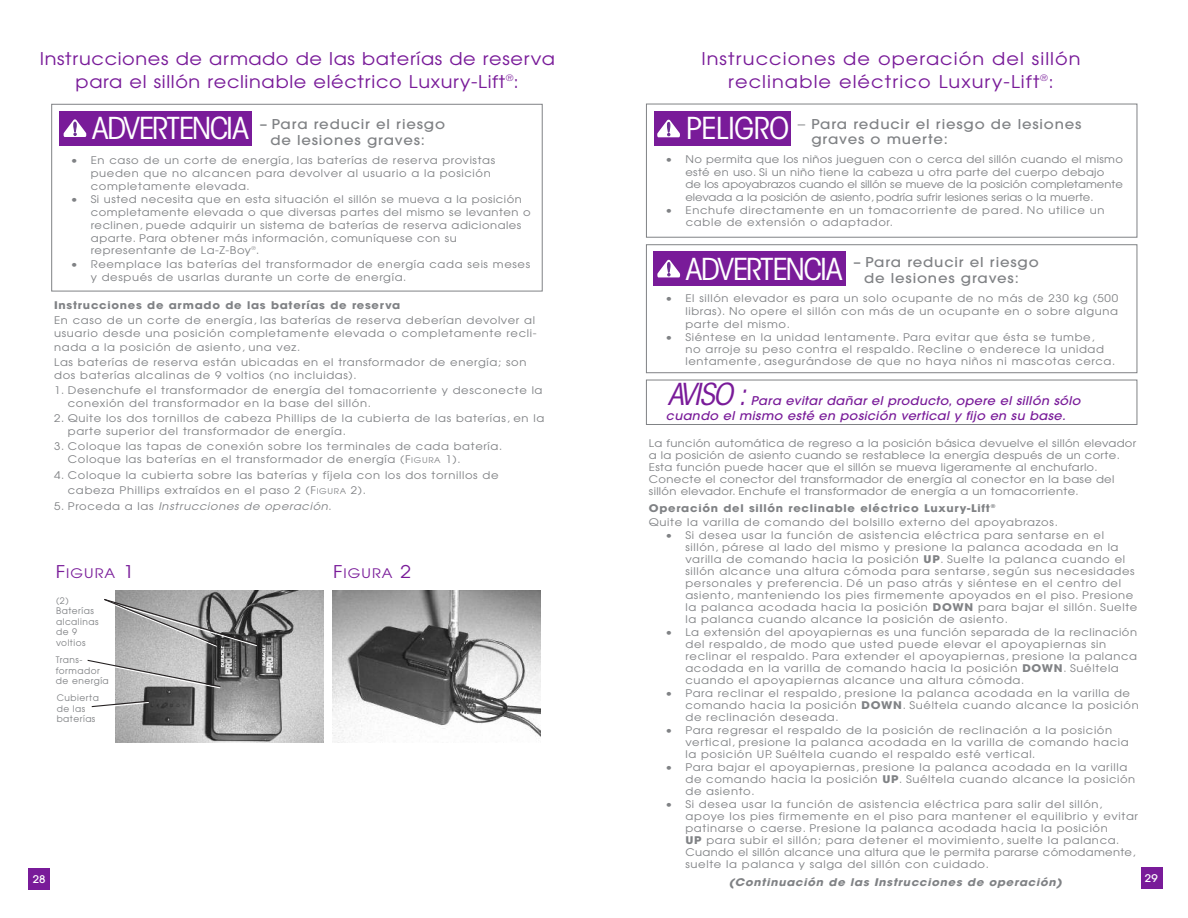
<style>
.page{position:relative;width:1188px;height:918px;background:#fff}
.page>*{position:absolute;margin:0;border:0;box-sizing:border-box;transform-origin:0 0}
.t1{font:30px "ITC Avant Garde MM.325.wt.450.wd";letter-spacing:-.04em;color:#fff;scale:1.1 1}
.t2{font:30px "ITC Avant Garde MM Oblique.325.wt.450.wd";letter-spacing:-.055em;color:#791b99;scale:1.07 1}
.t3{font:17.55px/22.5px "Avant Garde";letter-spacing:.035em;color:#791b99;text-align:center;scale:1.1 1}
.t4{font:17.55px/22.5px "Avant Garde";letter-spacing:.055em;color:#791b99;text-align:center;scale:1.1 1}
.t5{font:500 13.5px/16px "Avant Garde";letter-spacing:.055em;color:#808285;scale:1.1 1}
.t6{font:13.2px "Avant Garde";letter-spacing:.075em;color:#791b99;scale:1.1 1}
.t7{font:italic 500 12px/15px "Avant Garde";letter-spacing:.03em;color:#791b99;scale:1.07 1}
.t8{font:10.5px/12px "Avant Garde";letter-spacing:.055em;color:#808285;scale:1.1 1}
.t9{font:10.5px/12px "Avant Garde";letter-spacing:.03em;color:#808285;scale:1.1 1}
.t10{font:10.5px/12.8px "Avant Garde";color:#808285;scale:1.1 1}
.t11{font:700 10.5px "Avant Garde";letter-spacing:.06em;color:#808285;scale:1.1 1}
.t12{font:italic 700 10.5px "Avant Garde";letter-spacing:.06em;color:#808285;scale:1.1 1}
.t13{font:italic 10.5px "Avant Garde";letter-spacing:.055em;color:#808285;scale:1.1 1}
.t14{font:500 10.5px "Avant Garde";color:#fff;scale:1.1 1}
.t15{font:9px/10.5px "Avant Garde";letter-spacing:.055em;color:#808285}
.s1{font-weight:400}
.s2{font-size:7.8px}
.s3{font-style:normal}
.s4{font-weight:700}
.s5{font-size:17.55px}
</style>
<div class="page">
<div style="left:51px;top:104px;width:492px;height:187px;border:1px solid #808285"></div>
<div style="left:646px;top:104px;width:491px;height:134px;border:1px solid #808285"></div>
<div style="left:1141px;top:868px;width:21px;height:21px;background:#791b99"></div>
<div style="left:29px;top:868px;width:21px;height:22px;background:#791b99"></div>
<div style="left:646px;top:244px;width:491px;height:129px;border:1px solid #808285"></div>
<img style="left:116px;top:591px;width:207px;height:152px">
<img style="left:333px;top:591px;width:207px;height:152px">
<svg style="left:87px;top:659px;width:135px;height:30px"></svg>
<svg style="left:91px;top:700px;width:59px;height:9px"></svg>
<div style="left:646px;top:380px;width:491px;height:45px;border:1px solid #808285"></div>
<svg style="left:104px;top:598px;width:155px;height:50px;background:#9d9d9d"></svg>
<div style="left:59px;top:111px;width:193px;height:34px;background:#791b99"></div>
<svg style="left:63px;top:119px;width:24px;height:18px"></svg>
<div style="left:653px;top:251px;width:193px;height:35px;background:#791b99"></div>
<svg style="left:657px;top:260px;width:23px;height:17px"></svg>
<div style="left:654px;top:111px;width:136px;height:34px;background:#791b99"></div>
<svg style="left:657px;top:119px;width:23px;height:18px"></svg>
<h2 class="t3" style="left:40px;top:48px;width:470px">Instrucciones de armado de las baterías de reserva para el sillón reclinable eléctrico Luxury-Lift<sup>®</sup>:</h2>
<h2 class="t4" style="left:701px;top:48px;width:346px">Instrucciones de operación del sillón reclinable eléctrico Luxury-Lift<sup>®</sup>:</h2>
<h1 class="t1" style="left:92px;top:117px;width:144px">ADVERTENCIA</h1>
<h1 class="t1" style="left:686px;top:117px;width:96px">PELIGRO</h1>
<p class="t5" style="left:811px;top:117px;width:247px;line-height:15px;text-indent:-13px"><span class="s1">–</span> Para reducir el riesgo de lesiones graves o muerte:</p>
<p class="t10" style="left:685px;top:153px;width:399px;text-indent:-20px">• No permita que los niños jueguen con o cerca del sillón cuando el mismo esté en uso. Si un niño tiene la cabeza u otra parte del cuerpo debajo<br>de los apoyabrazos cuando el sillón se mueve de la posición completamente elevada a la posición de asiento, podría sufrir lesiones serias o la muerte.</p>
<p class="t8" style="left:686px;top:205px;width:382px;text-indent:-20px">• Enchufe directamente en un tomacorriente de pared. No utilice un cable de extensión o adaptador.</p>
<p class="t5" style="left:864px;top:255px;width:160px;text-indent:-11px">– Para reducir el riesgo de lesiones graves:</p>
<p class="t8" style="left:685px;top:292px;width:395px;line-height:12.8px;text-align:justify;text-indent:-20px">• El sillón elevador es para un solo ocupante de no más de 230 kg (500 libras). No opere el sillón con más de un ocupante en o sobre alguna parte del mismo.</p>
<p class="t8" style="left:685px;top:331px;width:392px;text-indent:-20px">• Siéntese en la unidad lentamente. Para evitar que ésta se tumbe,<br>no arroje su peso contra el respaldo. Recline o enderece la unidad lentamente, asegurándose de que no haya niños ni mascotas cerca.</p>
<h1 class="t2" style="left:668px;top:383px;width:75px">AVISO :</h1>
<p class="t5" style="left:270px;top:117px;width:160px;text-indent:-11px">– Para reducir el riesgo de lesiones graves:</p>
<p class="t8" style="left:91px;top:154px;width:369px;line-height:12.8px;text-indent:-20px">• En caso de un corte de energía, las baterías de reserva provistas pueden que no alcancen para devolver al usuario a la posición completamente elevada.</p>
<p class="t8" style="left:91px;top:193px;width:402px;line-height:12.8px;text-indent:-20px">• Si usted necesita que en esta situación el sillón se mueva a la posición completamente elevada o que diversas partes del mismo se levanten o reclinen, puede adquirir un sistema de baterías de reserva adicionales aparte. Para obtener más información, comuníquese con su representante de La-Z-Boy<sup>®</sup>.</p>
<p class="t8" style="left:91px;top:258px;width:401px;line-height:12.8px;text-indent:-20px">• Reemplace las baterías del transformador de energía cada seis meses y después de usarlas durante un corte de energía.</p>
<p class="t11" style="left:54px;top:302px;width:316px">Instrucciones de armado de las baterías de reserva</p>
<p class="t8" style="left:54px;top:314px;width:440px;line-height:13.5px">En caso de un corte de energía, las baterías de reserva deberían devolver al usuario desde una posición completamente elevada o completamente recli&shy;nada a la posición de asiento, una vez.</p>
<p class="t8" style="left:54px;top:355px;width:431px;line-height:13.5px">Las baterías de reserva están ubicadas en el transformador de energía; son dos baterías alcalinas de 9 voltios (no incluidas).</p>
<p class="t8" style="left:68px;top:383px;width:433px;line-height:13.5px;text-indent:-14px">1. Desenchufe el transformador de energía del tomacorriente y desconecte la conexión del transformador en la base del sillón.</p>
<p class="t8" style="left:68px;top:411px;width:435px;line-height:13.5px;text-indent:-14px">2. Quite los dos tornillos de cabeza Phillips de la cubierta de las baterías, en la parte superior del transformador de energía.</p>
<p class="t8" style="left:68px;top:439px;width:396px;line-height:13.5px;text-indent:-14px">3. Coloque las tapas de conexión sobre los terminales de cada batería.<br>Coloque las baterías en el transformador de energía (F<span class="s2">IGURA</span> 1).</p>
<p class="t8" style="left:68px;top:468px;width:393px;line-height:15px;text-indent:-14px">4. Coloque la cubierta sobre las baterías y fíjela con los dos tornillos de cabeza Phillips extraídos en el paso 2 (F<span class="s2">IGURA</span> 2).</p>
<p class="t13" style="left:54px;top:501px;width:254px"><span class="s3">5. Proceda a las</span> Instrucciones de operación<span class="s3">.</span></p>
<h1 class="t1" style="left:686px;top:258px;width:144px">ADVERTENCIA</h1>
<p class="t7" style="left:666px;top:395px;width:389px;text-indent:85px">Para evitar dañar el producto, opere el sillón sólo cuando el mismo esté en posición vertical y fijo en su base.</p>
<p class="t9" style="left:649px;top:437px;width:445px">La función automática de regreso a la posición básica devuelve el sillón elevador a la posición de asiento cuando se restablece la energía después de un corte.<br>Esta función puede hacer que el sillón se mueva ligeramente al enchufarlo.<br>Conecte el conector del transformador de energía al conector en la base del sillón elevador. Enchufe el transformador de energía a un tomacorriente.</p>
<p class="t8" style="left:649px;top:502px;width:373px;line-height:13.8px"><span class="s4">Operación del sillón reclinable eléctrico Luxury-Lift</span><sup>®<br></sup>Quite la varilla de comando del bolsillo externo del apoyabrazos.</p>
<p class="t8" style="left:685px;top:529px;width:412px;text-indent:-20px">• Si desea usar la función de asistencia eléctrica para sentarse en el sillón, párese al lado del mismo y presione la palanca acodada en la varilla de comando hacia la posición <span class="s4">UP</span>. Suelte la palanca cuando el sillón alcance una altura cómoda para sentarse, según sus necesidades personales y preferencia. Dé un paso atrás y siéntese en el centro del asiento, manteniendo los pies firmemente apoyados en el piso. Presione la palanca acodada hacia la posición <span class="s4">DOWN</span> para bajar el sillón. Suelte la palanca cuando alcance la posición de asiento.</p>
<p class="t8" style="left:685px;top:627px;width:412px;text-indent:-20px">• La extensión del apoyapiernas es una función separada de la reclinación del respaldo, de modo que usted puede elevar el apoyapiernas sin reclinar el respaldo. Para extender el apoyapiernas, presione la palanca acodada en la varilla de comando hacia la posición <span class="s4">DOWN</span>. Suéltela cuando el apoyapiernas alcance una altura cómoda.</p>
<p class="t8" style="left:685px;top:688px;width:414px;text-indent:-20px">• Para reclinar el respaldo, presione la palanca acodada en la varilla de comando hacia la posición <span class="s4">DOWN</span>. Suéltela cuando alcance la posición de reclinación deseada.</p>
<p class="t8" style="left:685px;top:725px;width:404px;text-indent:-20px">• Para regresar el respaldo de la posición de reclinación a la posición vertical, presione la palanca acodada en la varilla de comando hacia la posición UP. Suéltela cuando el respaldo esté vertical.</p>
<p class="t8" style="left:685px;top:762px;width:410px;text-indent:-20px">• Para bajar el apoyapiernas, presione la palanca acodada en la varilla de comando hacia la posición <span class="s4">UP</span>. Suéltela cuando alcance la posición de asiento.</p>
<p class="t8" style="left:685px;top:799px;width:413px;text-indent:-20px">• Si desea usar la función de asistencia eléctrica para salir del sillón, apoye los pies firmemente en el piso para mantener el equilibrio y evitar patinarse o caerse. Presione la palanca acodada hacia la posición<br><span class="s4">UP</span> para subir el sillón; para detener el movimiento, suelte la palanca.<br>Cuando el sillón alcance una altura que le permita pararse cómodamente, suelte la palanca y salga del sillón con cuidado.</p>
<p class="t12" style="left:729px;top:878px;width:305px">(Continuación de las Instrucciones de operación)</p>
<p class="t6" style="left:56px;top:565px;width:73px"><span class="s5">F</span>IGURA <span class="s5">1</span></p>
<p class="t6" style="left:333px;top:565px;width:73px"><span class="s5">F</span>IGURA <span class="s5">2</span></p>
<p class="t15" style="left:56px;top:596px;width:44px">(2)<br>Baterías alcalinas de 9 voltios</p>
<p class="t15" style="left:56px;top:655px;width:54px">Trans&shy;formador de energía</p>
<p class="t15" style="left:57px;top:693px;width:44px">Cubierta de las baterías</p>
<p class="t14" style="left:33px;top:875px;width:13px">28</p>
<p class="t14" style="left:1145px;top:874px;width:13px">29</p>
</div>
